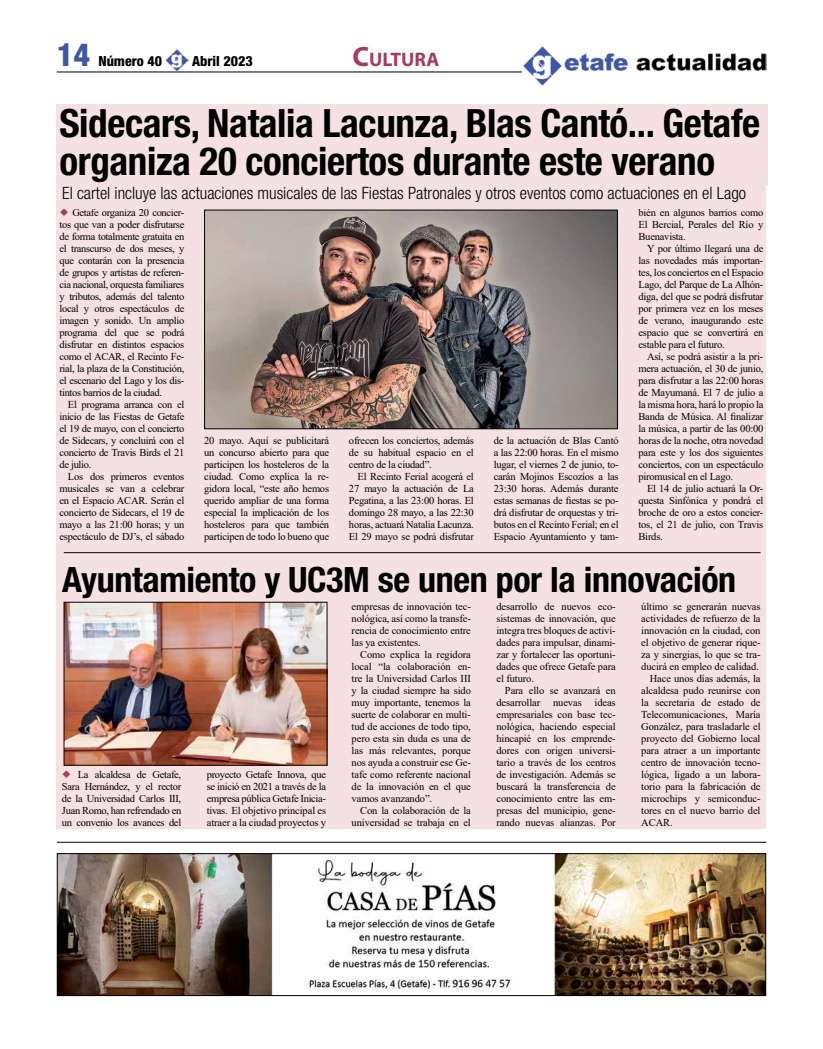
<style>
.page{position:relative;width:823px;height:1049px;background:#fff}
.page>*{position:absolute;margin:0;border:0;box-sizing:border-box;transform-origin:0 0}
.t1{font:700 condensed 39px/38px "Helvetica Neue";letter-spacing:-.01em;color:#000}
.t2{font:700 condensed 34.9px "Helvetica Neue";letter-spacing:-.01em;color:#000}
.t3{font:800 condensed 32px "Helvetica Neue";color:#4057a6}
.t4{font:700 19.6px "Myriad Pro";color:#a63d5c}
.t5{font:300 condensed 17px "Helvetica Neue";color:#000}
.t6{font:800 condensed 14px "Helvetica Neue";color:#000}
.t7{font:10.5px/12px "Times New Roman";letter-spacing:-.01em;color:#000;text-align:justify}
.s1{font-size:28px}
</style>
<div class="page">
<img style="left:166px;top:49px;width:22px;height:22px">
<hr style="left:57px;top:72px;width:708px;height:1px;background:#000">
<img style="left:521px;top:46px;width:244px;height:40px">
<hr style="left:57px;top:842px;width:708px;height:1px;background:#000">
<img style="left:59px;top:855px;width:704px;height:139px">
<div style="left:57px;top:853px;width:708px;height:143px;border:1px solid #000"></div>
<div style="left:57px;top:206px;width:708px;height:338px;background:#f5e1e4"></div>
<img style="left:206px;top:212px;width:409px;height:215px">
<div style="left:204px;top:210px;width:413px;height:219px;border:1px solid #000"></div>
<div style="left:57px;top:104px;width:710px;height:81px;background:#f5e1e4"></div>
<div style="left:57px;top:185px;width:708px;height:23px;background:#f5e1e4"></div>
<div style="left:56px;top:594px;width:709px;height:235px;background:#f5e1e4"></div>
<img style="left:66px;top:604px;width:259px;height:159px">
<div style="left:57px;top:544px;width:708px;height:50px;background:#f5e1e4"></div>
<hr style="left:64px;top:552px;width:696px;height:1px;background:#000">
<h3 class="t3" style="left:57px;top:34px;width:35px">14</h3>
<h3 class="t6" style="left:98px;top:52px;width:65px">Número 40</h3>
<h3 class="t6" style="left:192px;top:52px;width:62px">Abril 2023</h3>
<h3 class="t4" style="left:352px;top:46px;width:88px"><span class="s1">C</span>ULTURA</h3>
<h1 class="t1" style="left:59px;top:104px;width:702px">Sidecars, Natalia Lacunza, Blas Cantó... Getafe organiza 20 conciertos durante este verano</h1>
<h3 class="t5" style="left:62px;top:183px;width:685px">El cartel incluye las actuaciones musicales de las Fiestas Patronales y otros eventos como actuaciones en el Lago</h3>
<p class="t7" style="left:59px;top:206px;width:126px;text-indent:13px">Getafe organiza 20 concier&shy;tos que van a poder disfrutarse de forma totalmente gratuita en el transcurso de dos meses, y que contarán con la presencia de grupos y artistas de referen&shy;cia nacional, orquesta familiares y tributos, además del talento local y otros espectáculos de imagen y sonido. Un amplio programa del que se podrá disfrutar en distintos espacios como el ACAR, el Recinto Fe&shy;rial, la plaza de la Constitución, el escenario del Lago y los dis&shy;tintos barrios de la ciudad.</p>
<p class="t7" style="left:59px;top:398px;width:126px;text-indent:9px">El programa arranca con el inicio de las Fiestas de Getafe el 19 de mayo, con el concierto de Sidecars, y concluirá con el concierto de Travis Birds el 21 de julio.</p>
<p class="t7" style="left:59px;top:470px;width:126px;text-indent:9px">Los dos primeros eventos musicales se van a celebrar en el Espacio ACAR. Serán el concierto de Sidecars, el 19 de mayo a las 21:00 horas; y un espectáculo de DJ’s, el sábado</p>
<p class="t7" style="left:204px;top:434px;width:126px">20 mayo. Aquí se publicitará un concurso abierto para que participen los hosteleros de la ciudad. Como explica la re&shy;gidora local, “este año hemos querido ampliar de una forma especial la implicación de los hosteleros para que también participen de todo lo bueno que</p>
<p class="t7" style="left:349px;top:434px;width:126px">ofrecen los conciertos, además de su habitual espacio en el centro de la ciudad”.</p>
<p class="t7" style="left:349px;top:470px;width:126px;text-indent:9px">El Recinto Ferial acogerá el 27 mayo la actuación de La Pegatina, a las 23:00 horas. El domingo 28 mayo, a las 22:30 horas, actuará Natalia Lacunza.<br>El 29 mayo se podrá disfrutar</p>
<p class="t7" style="left:493px;top:434px;width:126px">de la actuación de Blas Cantó a las 22:00 horas. En el mismo lugar, el viernes 2 de junio, to&shy;carán Mojinos Escozíos a las 23:30 horas. Además durante estas semanas de fiestas se po&shy;drá disfrutar de orquestas y tri&shy;butos en el Recinto Ferial; en el Espacio Ayuntamiento y tam-</p>
<p class="t7" style="left:638px;top:206px;width:126px">bién en algunos barrios como El Bercial, Perales del Río y Buenavista.</p>
<p class="t7" style="left:638px;top:242px;width:126px;text-indent:9px">Y por último llegará una de las novedades más importan&shy;tes, los conciertos en el Espacio Lago, del Parque de La Alhón&shy;diga, del que se podrá disfrutar por primera vez en los meses de verano, inaugurando este espacio que se convertirá en estable para el futuro.</p>
<p class="t7" style="left:638px;top:350px;width:126px;text-indent:9px">Así, se podrá asistir a la pri&shy;mera actuación, el 30 de junio, para disfrutar a las 22:00 horas de Mayumaná. El 7 de julio a la misma hora, hará lo propio la Banda de Música. Al finalizar la música, a partir de las 00:00 horas de la noche, otra novedad para este y los dos siguientes conciertos, con un espectáculo piromusical en el Lago.</p>
<p class="t7" style="left:638px;top:482px;width:126px;text-indent:9px">El 14 de julio actuará la Or&shy;questa Sinfónica y pondrá el broche de oro a estos concier&shy;tos, el 21 de julio, con Travis Birds.</p>
<h2 class="t2" style="left:62px;top:559px;width:675px">Ayuntamiento y UC3M se unen por la innovación</h2>
<p class="t7" style="left:62px;top:768px;width:121px;text-indent:16px">La alcaldesa de Getafe, Sara Hernández, y el rector de la Universidad Carlos III, Juan Romo, han refrendado en un convenio los avances del</p>
<p class="t7" style="left:207px;top:768px;width:121px">proyecto Getafe Innova, que se inició en 2021 a través de la empresa pública Getafe Inicia&shy;tivas. El objetivo principal es atraer a la ciudad proyectos y</p>
<p class="t7" style="left:351px;top:600px;width:121px">empresas de innovación tec&shy;nológica, así como la transfe&shy;rencia de conocimiento entre las ya existentes.</p>
<p class="t7" style="left:351px;top:648px;width:121px;text-indent:9px">Como explica la regidora local “la colaboración en&shy;tre la Universidad Carlos III y la ciudad siempre ha sido muy importante, tenemos la suerte de colaborar en multi&shy;tud de acciones de todo tipo, pero esta sin duda es una de las más relevantes, porque nos ayuda a construir ese Ge&shy;tafe como referente nacional de la innovación en el que vamos avanzando”.</p>
<p class="t7" style="left:351px;top:804px;width:121px;text-align:right">Con la colaboración de la universidad se trabaja en el</p>
<p class="t7" style="left:496px;top:600px;width:121px">desarrollo de nuevos eco&shy;sistemas de innovación, que integra tres bloques de activi&shy;dades para impulsar, dinami&shy;zar y fortalecer las oportuni&shy;dades que ofrece Getafe para el futuro.</p>
<p class="t7" style="left:496px;top:684px;width:121px;text-indent:9px">Para ello se avanzará en desarrollar nuevas ideas empresariales con base tec&shy;nológica, haciendo especial hincapié en los emprende&shy;dores con origen universi&shy;tario a través de los centros de investigación. Además se buscará la transferencia de conocimiento entre las em&shy;presas del municipio, gene&shy;rando nuevas alianzas. Por</p>
<p class="t7" style="left:641px;top:600px;width:121px">último se generarán nuevas</p>
<p class="t7" style="left:641px;top:612px;width:121px">actividades de refuerzo de la</p>
<p class="t7" style="left:641px;top:624px;width:121px">innovación en la ciudad, con</p>
<p class="t7" style="left:641px;top:636px;width:121px">el objetivo de generar rique-</p>
<p class="t7" style="left:641px;top:648px;width:121px">za y sinergias, lo que se tra-</p>
<p class="t7" style="left:641px;top:660px;width:119px">ducirá en empleo de calidad.</p>
<p class="t7" style="left:649px;top:672px;width:112px">Hace unos días además, la</p>
<p class="t7" style="left:641px;top:684px;width:121px">alcaldesa pudo reunirse con</p>
<p class="t7" style="left:641px;top:696px;width:121px">la secretaria de estado de</p>
<p class="t7" style="left:641px;top:708px;width:121px">Telecomunicaciones, María</p>
<p class="t7" style="left:641px;top:720px;width:121px">González, para trasladarle el</p>
<p class="t7" style="left:641px;top:732px;width:121px">proyecto del Gobierno local</p>
<p class="t7" style="left:641px;top:744px;width:121px">para atraer a un importante</p>
<p class="t7" style="left:641px;top:756px;width:121px">centro de innovación tecno-</p>
<p class="t7" style="left:641px;top:768px;width:121px">lógica, ligado a un labora-</p>
<p class="t7" style="left:641px;top:780px;width:121px">torio para la fabricación de</p>
<p class="t7" style="left:641px;top:792px;width:121px">microchips y semiconduc-</p>
<p class="t7" style="left:641px;top:804px;width:121px">tores en el nuevo barrio del</p>
<p class="t7" style="left:641px;top:816px;width:33px">ACAR.</p>
</div>
